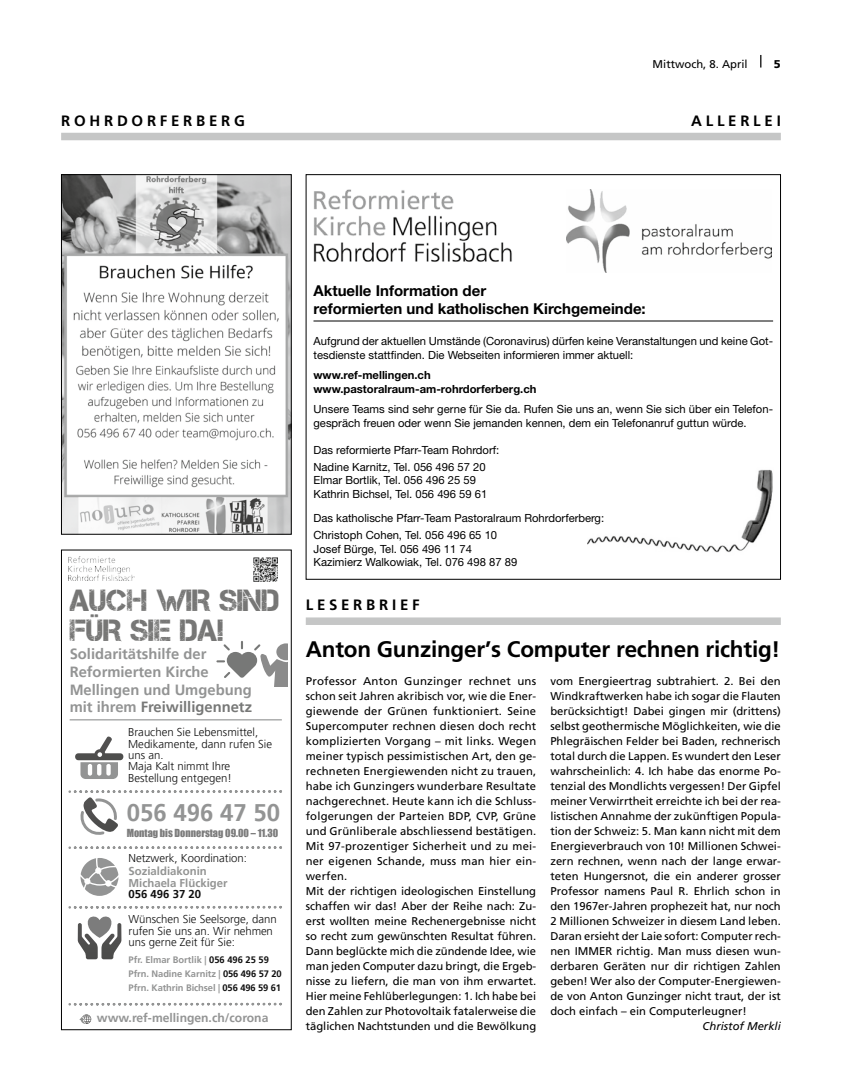
<style>
.page{position:relative;width:842px;height:1085px;background:#fff}
.page>*{position:absolute;margin:0;border:0;box-sizing:border-box;transform-origin:0 0}
.t1{font:30.5px/30.4px "Captureit";color:#767675}
.t2{font:700 24px "Frutiger LT Pro";color:#939494}
.t3{font:700 22.5px "Frutiger LT Std";letter-spacing:-.01em;color:#000}
.t4{font:700 15px/18px "Helvetica Neue LT Std";color:#000}
.t5{font:700 15px "Frutiger LT Std";letter-spacing:.25em;color:#000}
.t6{font:700 14.75px/17.8px "Frutiger LT Pro";color:#939494}
.t7{font:700 12.12px "Frutiger LT Pro";color:#939494}
.t8{font:300 11.38px/11.4px "Frutiger LT Pro";color:#0f0f0f}
.t9{font:700 11.38px/11.4px "Frutiger LT Pro";color:#939493}
.t10{font:700 11.38px "Frutiger LT Pro";color:#0f0f0f}
.t11{font:11.25px/15px "Frutiger LT Std";letter-spacing:.015em;color:#000}
.t12{font:11.25px/13.5px "Helvetica Neue LT Std";color:#000}
.t13{font:700 11.25px/13.5px "Helvetica Neue LT Std";color:#000}
.t14{font:italic 11.25px "Frutiger LT Std";color:#000}
.t15{font:900 11.25px "Frutiger LT Std";color:#000}
.t16{font:10.25px "Impact";color:#7c7c7c}
.t17{font:700 9.38px/14px "Frutiger LT Pro";letter-spacing:-.01em;color:#939494}
.s1{color:#777877}
.s2{color:#0f0f0f}
</style>
<div class="page">
<svg style="left:760px;top:55px;width:1px;height:13px"></svg>
<img style="left:63px;top:176px;width:226px;height:356px">
<div style="left:61px;top:174px;width:230px;height:360px;border:1px solid #000"></div>
<img style="left:587px;top:469px;width:186px;height:84px">
<hr style="left:313px;top:320px;width:460px;height:1px;background:#000">
<img style="left:314px;top:189px;width:198px;height:73px">
<img style="left:566px;top:189px;width:206px;height:84px">
<svg style="left:216px;top:641px;width:71px;height:45px"></svg>
<svg style="left:79px;top:1014px;width:12px;height:9px"></svg>
<svg style="left:75px;top:736px;width:49px;height:42px"></svg>
<hr style="left:88px;top:763px;width:4px;height:12px;background:#fff;border-radius:2px">
<hr style="left:97px;top:763px;width:4px;height:12px;background:#fff;border-radius:2px">
<div style="left:106px;top:763px;width:5px;height:12px;background:#fff;border-radius:2px"></div>
<svg style="left:78px;top:916px;width:43px;height:43px"></svg>
<svg style="left:80px;top:858px;width:38px;height:37px"></svg>
<svg style="left:70px;top:1002px;width:212px;height:3px"></svg>
<svg style="left:70px;top:905px;width:212px;height:3px"></svg>
<svg style="left:70px;top:846px;width:212px;height:2px"></svg>
<svg style="left:70px;top:790px;width:212px;height:45px"></svg>
<hr style="left:70px;top:719px;width:212px;height:1px;background:#939494">
<img style="left:254px;top:557px;width:24px;height:24px">
<img style="left:69px;top:556px;width:66px;height:24px">
<div style="left:61px;top:549px;width:230px;height:480px;border:1px solid #000"></div>
<div style="left:61px;top:133px;width:719px;height:7px;background:#c5c6c6"></div>
<div style="left:306px;top:617px;width:474px;height:8px;background:#c5c6c6"></div>
<p class="t11" style="left:652px;top:56px;width:97px">Mittwoch, 8. April</p>
<p class="t15" style="left:774px;top:57px;width:8px">5</p>
<h3 class="t5" style="left:61px;top:112px;width:185px">ROHRDORFERBERG</h3>
<h3 class="t5" style="left:691px;top:112px;width:91px">ALLERLEI</h3>
<h1 class="t1" style="left:70px;top:584px;width:211px">AUCH WIR SIND<br>FÜR SIE DA!</h1>
<h3 class="t6" style="left:70px;top:645px;width:184px">Solidaritätshilfe der<br>Reformierten Kirche<br>Mellingen und Umgebung mit ihrem <span class="s1">Freiwilligennetz</span></h3>
<p class="t8" style="left:128px;top:726px;width:145px">Brauchen Sie Lebensmittel,<br>Medikamente, dann rufen Sie uns an.<br>Maja Kalt nimmt Ihre<br>Bestellung entgegen!</p>
<h2 class="t2" style="left:127px;top:798px;width:155px">056 496 47 50</h2>
<p class="t16" style="left:127px;top:824px;width:153px">Montag bis Donnerstag 09.00 – 11.30</p>
<p class="t8" style="left:128px;top:852px;width:120px">Netzwerk, Koordination:</p>
<p class="t9" style="left:128px;top:865px;width:101px">Sozialdiakonin<br>Michaela Flückiger</p>
<p class="t10" style="left:128px;top:887px;width:74px">056 496 37 20</p>
<p class="t8" style="left:129px;top:913px;width:150px">Wünschen Sie Seelsorge, dann rufen Sie uns an. Wir nehmen uns gerne Zeit für Sie:</p>
<p class="t17" style="left:129px;top:952px;width:155px">Pfr. Elmar Bortlik | <span class="s2">056 496 25 59<br></span>Pfrn. Nadine Karnitz | <span class="s2">056 496 57 20<br></span>Pfrn. Kathrin Bichsel | <span class="s2">056 496 59 61</span></p>
<p class="t7" style="left:97px;top:1010px;width:173px">www.ref-mellingen.ch/corona</p>
<h3 class="t4" style="left:313px;top:281px;width:334px">Aktuelle Information der<br>reformierten und katholischen Kirchgemeinde:</h3>
<p class="t12" style="left:313px;top:334px;width:461px">Aufgrund der aktuellen Umstände (Coronavirus) dürfen keine Veranstaltungen und keine Got&shy;tesdienste stattfinden. Die Webseiten informieren immer aktuell:</p>
<p class="t13" style="left:313px;top:368px;width:224px">www.ref-mellingen.ch www.pastoralraum-am-rohrdorferberg.ch</p>
<p class="t12" style="left:313px;top:402px;width:461px">Unsere Teams sind sehr gerne für Sie da. Rufen Sie uns an, wenn Sie sich über ein Telefon&shy;gespräch freuen oder wenn Sie jemanden kennen, dem ein Telefonanruf guttun würde.</p>
<p class="t12" style="left:313px;top:441px;width:187px;line-height:17px">Das reformierte Pfarr-Team Rohrdorf:<br>Nadine Karnitz, Tel. 056 496 57 20</p>
<p class="t12" style="left:313px;top:473px;width:175px">Elmar Bortlik, Tel. 056 496 25 59<br>Kathrin Bichsel, Tel. 056 496 59 61</p>
<p class="t12" style="left:313px;top:509px;width:292px;line-height:17px">Das katholische Pfarr-Team Pastoralraum Rohrdorferberg:<br>Christoph Cohen, Tel. 056 496 65 10</p>
<p class="t12" style="left:313px;top:541px;width:205px">Josef Bürge, Tel. 056 496 11 74<br>Kazimierz Walkowiak, Tel. 076 498 87 89</p>
<h3 class="t5" style="left:306px;top:596px;width:115px">LESERBRIEF</h3>
<h3 class="t3" style="left:306px;top:635px;width:476px">Anton Gunzinger’s Computer rechnen richtig!</h3>
<p class="t11" style="left:306px;top:673px;width:232px">Professor Anton Gunzinger rechnet uns schon seit Jahren akribisch vor, wie die Ener&shy;giewende der Grünen funktioniert. Seine Supercomputer rechnen diesen doch recht komplizierten Vorgang – mit links. Wegen meiner typisch pessimistischen Art, den ge&shy;rechneten Energiewenden nicht zu trauen, habe ich Gunzingers wunderbare Resultate nachgerechnet. Heute kann ich die Schluss&shy;folgerungen der Parteien BDP, CVP, Grüne und Grünliberale abschliessend bestätigen.<br>Mit 97-prozentiger Sicherheit und zu mei&shy;ner eigenen Schande, muss man hier ein&shy;werfen.<br>Mit der richtigen ideologischen Einstellung schaffen wir das! Aber der Reihe nach: Zu&shy;erst wollten meine Rechenergebnisse nicht so recht zum gewünschten Resultat führen.<br>Dann beglückte mich die zündende Idee, wie man jeden Computer dazu bringt, die Ergeb&shy;nisse zu liefern, die man von ihm erwartet.<br>Hier meine Fehlüberlegungen: 1. Ich habe bei den Zahlen zur Photovoltaik fatalerweise die täglichen Nachtstunden und die Bewölkung</p>
<p class="t11" style="left:550px;top:673px;width:232px;text-align:justify">vom Energieertrag subtrahiert. 2. Bei den Windkraftwerken habe ich sogar die Flauten berücksichtigt! Dabei gingen mir (drittens) selbst geothermische Möglichkeiten, wie die Phlegräischen Felder bei Baden, rechnerisch total durch die Lappen. Es wundert den Leser wahrscheinlich: 4. Ich habe das enorme Po&shy;tenzial des Mondlichts vergessen! Der Gipfel meiner Verwirrtheit erreichte ich bei der rea&shy;listischen Annahme der zukünftigen Popula&shy;tion der Schweiz: 5. Man kann nicht mit dem Energieverbrauch von 10! Millionen Schwei&shy;zern rechnen, wenn nach der lange erwar&shy;teten Hungersnot, die ein anderer grosser Professor namens Paul R. Ehrlich schon in den 1967er-Jahren prophezeit hat, nur noch 2 Millionen Schweizer in diesem Land leben.<br>Daran ersieht der Laie sofort: Computer rech&shy;nen IMMER richtig. Man muss diesen wun&shy;derbaren Geräten nur dir richtigen Zahlen geben! Wer also der Computer-Energiewen&shy;de von Anton Gunzinger nicht traut, der ist doch einfach – ein Computerleugner!</p>
<p class="t14" style="left:702px;top:1019px;width:80px">Christof Merkli</p>
</div>
